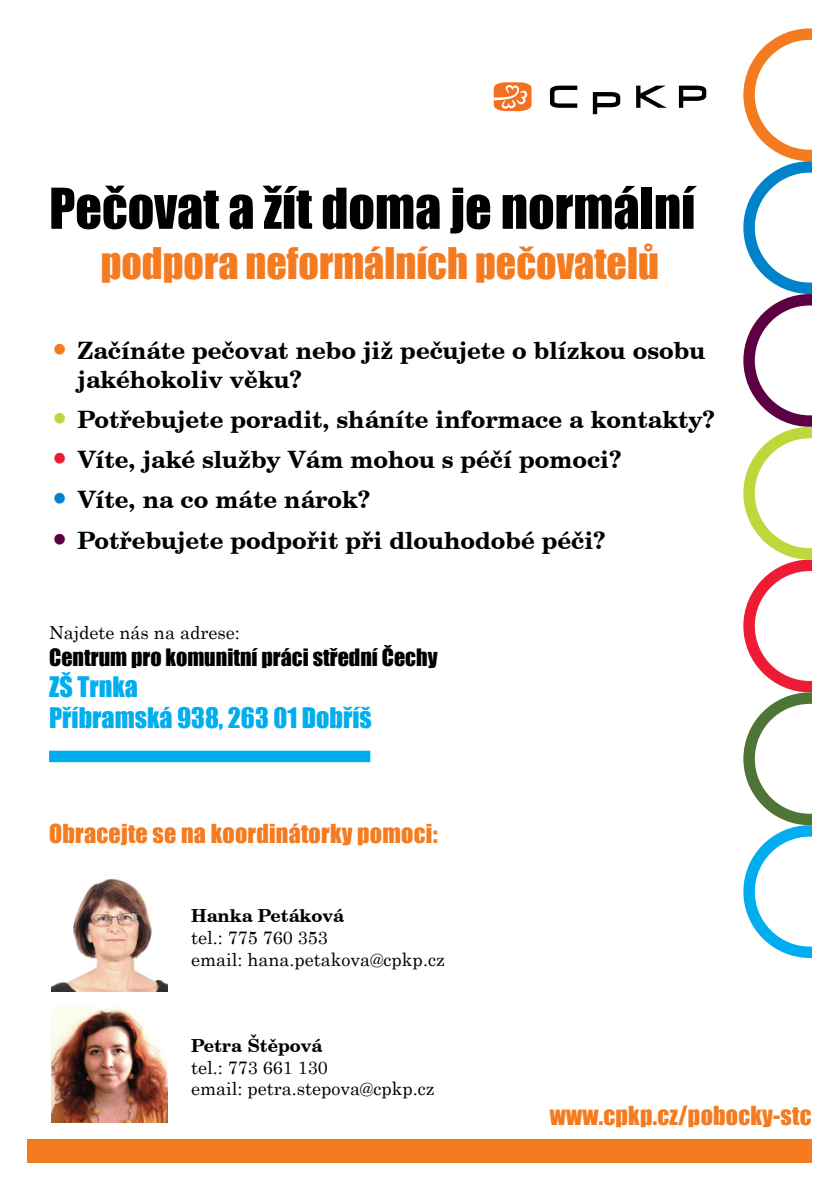
<style>
.page{position:relative;width:840px;height:1191px;background:#fff}
.page>*{position:absolute;margin:0;border:0;box-sizing:border-box;transform-origin:0 0}
.t1{font:52px "Impact";color:#000}
.t2{font:40px "Impact";color:#f47b20}
.t3{font:26px "Impact";color:#00aeef}
.t4{font:700 24px/28.8px "Century Schoolbook BT";color:#000}
.t5{font:24px "Impact";letter-spacing:.01em;color:#f47b20}
.t6{font:22px "Impact";color:#000}
.t7{font:18px/21.6px "Century Schoolbook";color:#000}
.t8{font:700 18px "Century Schoolbook BT";color:#000}
.s1{font-size:36px;color:#f47b20}
.s2{font-size:36px;color:#bed73b}
.s3{font-size:36px;color:#ed1b33}
.s4{font-size:36px;color:#0083ca}
.s5{font-size:36px;color:#5c0043}
</style>
<div class="page">
<img style="left:51px;top:878px;width:116px;height:113px">
<img style="left:51px;top:1006px;width:116px;height:116px">
<div style="left:28px;top:1138px;width:783px;height:24px;background:#f47b20"></div>
<svg style="left:550px;top:86px;width:27px;height:22px"></svg>
<svg style="left:636px;top:86px;width:30px;height:22px"></svg>
<svg style="left:678px;top:86px;width:27px;height:22px"></svg>
<svg style="left:592px;top:92px;width:28px;height:22px"></svg>
<svg style="left:493px;top:82px;width:38px;height:29px"></svg>
<svg style="left:743px;top:28px;width:68px;height:930px"></svg>
<div style="left:49px;top:750px;width:321px;height:12px;background:#00aeef"></div>
<p class="t1" style="left:49px;top:168px;width:647px">Pečovat a žít doma je normální</p>
<p class="t2" style="left:101px;top:232px;width:559px">podpora neformálních pečovatelů</p>
<p class="t4" style="left:77px;top:335px;width:628px;text-indent:-28px"><span class="s1">•</span> Začínáte pečovat nebo již pečujete o blízkou osobu jakéhokoliv věku?</p>
<p class="t4" style="left:49px;top:404px;width:667px"><span class="s2">•</span> Potřebujete poradit, sháníte informace a kontakty?</p>
<p class="t4" style="left:49px;top:445px;width:573px"><span class="s3">•</span> Víte, jaké služby Vám mohou s péčí pomoci?</p>
<p class="t4" style="left:49px;top:485px;width:322px"><span class="s4">•</span> Víte, na co máte nárok?</p>
<p class="t4" style="left:49px;top:525px;width:557px"><span class="s5">•</span> Potřebujete podpořit při dlouhodobé péči?</p>
<p class="t7" style="left:49px;top:621px;width:192px">Najdete nás na adrese:</p>
<p class="t6" style="left:49px;top:640px;width:390px">Centrum pro komunitní práci střední Čechy</p>
<p class="t3" style="left:49px;top:666px;width:90px">ZŠ Trnka</p>
<p class="t3" style="left:49px;top:697px;width:324px">Příbramská 938, 263 01 Dobříš</p>
<p class="t5" style="left:49px;top:815px;width:389px">Obracejte se na koordinátorky pomoci:</p>
<p class="t8" style="left:191px;top:903px;width:154px">Hanka Petáková</p>
<p class="t7" style="left:191px;top:926px;width:138px">tel.: 775 760 353</p>
<p class="t7" style="left:191px;top:948px;width:255px">email: hana.petakova@cpkp.cz</p>
<p class="t8" style="left:191px;top:1033px;width:133px">Petra Štěpová</p>
<p class="t7" style="left:191px;top:1056px;width:245px">tel.: 773 661 130<br>email: petra.stepova@cpkp.cz</p>
<p class="t5" style="left:549px;top:1096px;width:263px">www.cpkp.cz/pobocky-stc</p>
</div>
